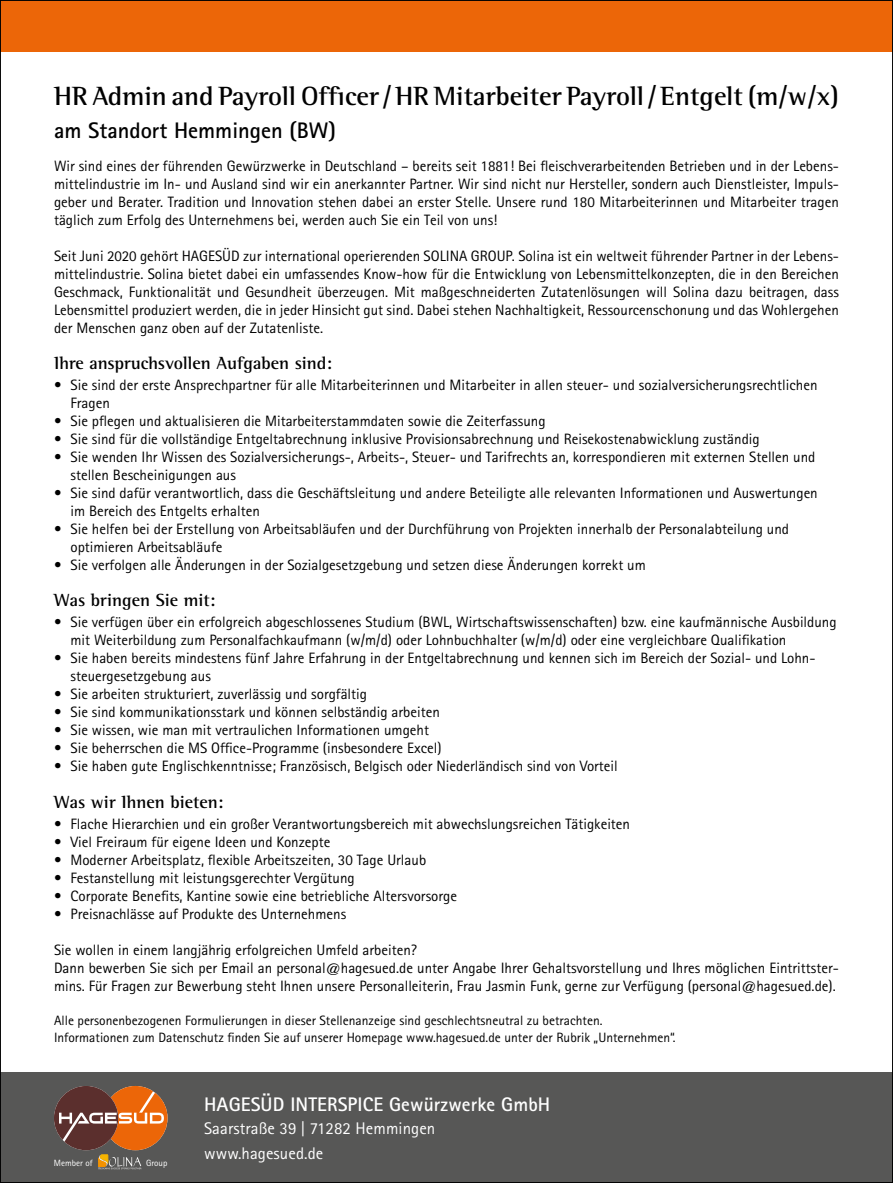
<style>
.page{position:relative;width:893px;height:1183px;background:#fff}
.page>*{position:absolute;margin:0;border:0;box-sizing:border-box;transform-origin:0 0}
.t1{font:700 27px "Rotis Semi Serif";color:#000}
.t2{font:700 22.5px "Rotis Sans Serif";color:#000}
.t3{font:700 19.65px "Rotis Sans Serif";letter-spacing:.005em;color:#fff}
.t4{font:700 18px "Rotis Semi Serif";color:#000}
.t5{font:16.8px/25.2px "Rotis Sans Serif";letter-spacing:.005em;color:#fff}
.t6{font:15px/18px "Rotis Sans Serif";color:#000}
.t7{font:13.5px/16.5px "Rotis Sans Serif";color:#000}
.t8{font:9px "Rotis Sans Serif";color:#fff}
</style>
<div class="page">
<div style="left:0;top:0;width:893px;height:51px;background:#ec6608"></div>
<div style="left:0;top:1071px;width:893px;height:111px;background:#575756"></div>
<svg style="left:54px;top:1086px;width:114px;height:82px"></svg>
<h1 class="t1" style="left:54px;top:80px;width:786px">HR Admin and Payroll Officer/HR Mitarbeiter Payroll/Entgelt (m/w/x)</h1>
<h2 class="t2" style="left:54px;top:117px;width:284px">am Standort Hemmingen (BW)</h2>
<p class="t6" style="left:54px;top:157px;width:786px;text-align:justify">Wir sind eines der führenden Gewürzwerke in Deutschland – bereits seit 1881! Bei fleischverarbeitenden Betrieben und in der Lebens&shy;mittelindustrie im In- und Ausland sind wir ein anerkannter Partner. Wir sind nicht nur Hersteller, sondern auch Dienstleister, Impuls&shy;geber und Berater. Tradition und Innovation stehen dabei an erster Stelle. Unsere rund 180 Mitarbeiterinnen und Mitarbeiter tragen täglich zum Erfolg des Unternehmens bei, werden auch Sie ein Teil von uns!</p>
<p class="t6" style="left:54px;top:247px;width:786px;text-align:justify">Seit Juni 2020 gehört HAGESÜD zur international operierenden SOLINA GROUP. Solina ist ein weltweit führender Partner in der Lebens&shy;mittelindustrie. Solina bietet dabei ein umfassendes Know-how für die Entwicklung von Lebensmittelkonzepten, die in den Bereichen Geschmack, Funktionalität und Gesundheit überzeugen. Mit maßgeschneiderten Zutatenlösungen will Solina dazu beitragen, dass Lebensmittel produziert werden, die in jeder Hinsicht gut sind. Dabei stehen Nachhaltigkeit, Ressourcenschonung und das Wohlergehen der Menschen ganz oben auf der Zutatenliste.</p>
<p class="t4" style="left:54px;top:352px;width:280px">Ihre anspruchsvollen Aufgaben sind:</p>
<p class="t6" style="left:70px;top:376px;width:748px;text-indent:-16px">• Sie sind der erste Ansprechpartner für alle Mitarbeiterinnen und Mitarbeiter in allen steuer- und sozialversicherungsrechtlichen<br>Fragen</p>
<p class="t6" style="left:54px;top:412px;width:493px">• Sie pflegen und aktualisieren die Mitarbeiterstammdaten sowie die Zeiterfassung</p>
<p class="t6" style="left:54px;top:430px;width:707px">• Sie sind für die vollständige Entgeltabrechnung inklusive Provisionsabrechnung und Reisekostenabwicklung zuständig</p>
<p class="t6" style="left:70px;top:448px;width:746px;text-indent:-16px">• Sie wenden Ihr Wissen des Sozialversicherungs-, Arbeits-, Steuer- und Tarifrechts an, korrespondieren mit externen Stellen und stellen Bescheinigungen aus</p>
<p class="t6" style="left:70px;top:484px;width:749px;text-indent:-16px">• Sie sind dafür verantwortlich, dass die Geschäftsleitung und andere Beteiligte alle relevanten Informationen und Auswertungen im Bereich des Entgelts erhalten</p>
<p class="t6" style="left:70px;top:520px;width:720px;text-indent:-16px">• Sie helfen bei der Erstellung von Arbeitsabläufen und der Durchführung von Projekten innerhalb der Personalabteilung und optimieren Arbeitsabläufe</p>
<p class="t6" style="left:54px;top:556px;width:593px">• Sie verfolgen alle Änderungen in der Sozialgesetzgebung und setzen diese Änderungen korrekt um</p>
<p class="t4" style="left:54px;top:589px;width:163px">Was bringen Sie mit:</p>
<p class="t6" style="left:70px;top:613px;width:768px;text-indent:-16px">• Sie verfügen über ein erfolgreich abgeschlossenes Studium (BWL, Wirtschaftswissenschaften) bzw. eine kaufmännische Ausbildung mit Weiterbildung zum Personalfachkaufmann (w/m/d) oder Lohnbuchhalter (w/m/d) oder eine vergleichbare Qualifikation</p>
<p class="t6" style="left:70px;top:649px;width:747px;text-indent:-16px">• Sie haben bereits mindestens fünf Jahre Erfahrung in der Entgeltabrechnung und kennen sich im Bereich der Sozial- und Lohn&shy;steuergesetzgebung aus</p>
<p class="t6" style="left:54px;top:685px;width:315px">• Sie arbeiten strukturiert, zuverlässig und sorgfältig</p>
<p class="t6" style="left:54px;top:703px;width:387px">• Sie sind kommunikationsstark und können selbständig arbeiten</p>
<p class="t6" style="left:54px;top:721px;width:377px">• Sie wissen, wie man mit vertraulichen Informationen umgeht</p>
<p class="t6" style="left:54px;top:739px;width:389px">• Sie beherrschen die MS Office-Programme (insbesondere Excel)</p>
<p class="t6" style="left:54px;top:757px;width:565px">• Sie haben gute Englischkenntnisse; Französisch, Belgisch oder Niederländisch sind von Vorteil</p>
<p class="t4" style="left:54px;top:790px;width:171px">Was wir Ihnen bieten:</p>
<p class="t6" style="left:54px;top:814px;width:578px">• Flache Hierarchien und ein großer Verantwortungsbereich mit abwechslungsreichen Tätigkeiten</p>
<p class="t6" style="left:54px;top:832px;width:278px">• Viel Freiraum für eigene Ideen und Konzepte</p>
<p class="t6" style="left:54px;top:850px;width:374px">• Moderner Arbeitsplatz, flexible Arbeitszeiten, 30 Tage Urlaub</p>
<p class="t6" style="left:54px;top:868px;width:302px">• Festanstellung mit leistungsgerechter Vergütung</p>
<p class="t6" style="left:54px;top:886px;width:405px">• Corporate Benefits, Kantine sowie eine betriebliche Altersvorsorge</p>
<p class="t6" style="left:54px;top:904px;width:294px">• Preisnachlässe auf Produkte des Unternehmens</p>
<p class="t6" style="left:54px;top:940px;width:786px">Sie wollen in einem langjährig erfolgreichen Umfeld arbeiten?<br>Dann bewerben Sie sich per Email an personal@hagesued.de unter Angabe Ihrer Gehaltsvorstellung und Ihres möglichen Eintrittster&shy;mins. Für Fragen zur Bewerbung steht Ihnen unsere Personalleiterin, Frau Jasmin Funk, gerne zur Verfügung (personal@hagesued.de).</p>
<p class="t7" style="left:54px;top:1011px;width:623px">Alle personenbezogenen Formulierungen in dieser Stellenanzeige sind geschlechtsneutral zu betrachten.<br>Informationen zum Datenschutz finden Sie auf unserer Homepage www.hagesued.de unter der Rubrik „Unternehmen“.</p>
<p class="t8" style="left:54px;top:1157px;width:40px">Member of</p>
<p class="t8" style="left:146px;top:1157px;width:23px">Group</p>
<h3 class="t3" style="left:204px;top:1091px;width:348px">HAGESÜD INTERSPICE Gewürzwerke GmbH</h3>
<p class="t5" style="left:204px;top:1114px;width:233px">Saarstraße 39 | 71282 Hemmingen www.hagesued.de</p>
</div>
